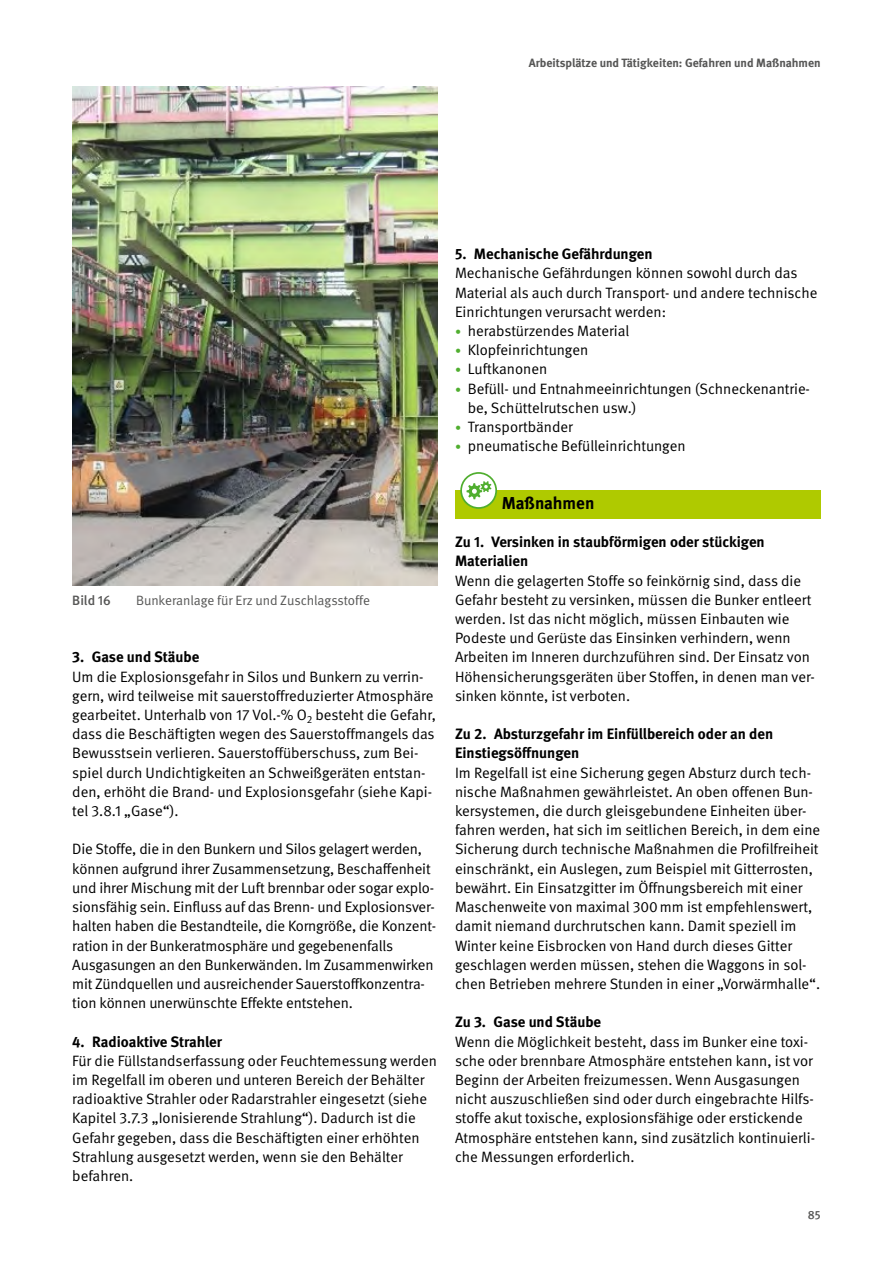
<style>
.page{position:relative;width:893px;height:1263px;background:#fff}
.page>*{position:absolute;margin:0;border:0;box-sizing:border-box;transform-origin:0 0}
.Kasten_Schattierung_STG_Titel{font:700 17.25px "DGUV Meta";color:#000}
.Fließtext_FT{font:15px/19.2px "DGUV Meta";color:#000}
.Fließtext_FT_-10{font:15px/19.2px "DGUV Meta";letter-spacing:-.01em;color:#000}
.Fließtext_FT_o_Abstand{font:700 15px/19.2px "DGUV Meta";color:#000}
.Fließtext_FT_o_Abstand-2{font:15px/19.2px "DGUV Meta";color:#000}
.t1{font:13.5px "DGUV Meta";letter-spacing:-.005em;color:#565655}
.t2{font:500 13.5px "DGUV Meta";color:#565655}
.t3{font:700 12px "DGUV Meta";color:#565655}
.t4{font:500 12px "DGUV Meta";color:#565655}
.s1{font-size:12px;color:#50ae2f}
</style>
<div class="page">
<div style="left:455px;top:490px;width:366px;height:28px;background:#afca00"></div>
<svg style="left:461px;top:473px;width:35px;height:35px"></svg>
<svg style="left:466px;top:481px;width:25px;height:18px"></svg>
<div style="left:460px;top:472px;width:37px;height:37px;border:2px solid #50ae2f;border-radius:50%"></div>
<img style="left:72px;top:86px;width:366px;height:500px">
<p class="t3" style="left:529px;top:56px;width:293px">Arbeitsplätze und Tätigkeiten: Gefahren und Maßnahmen</p>
<p class="t2" style="left:72px;top:592px;width:40px">Bild 16</p>
<p class="t1" style="left:136px;top:592px;width:235px">Bunkeranlage für Erz und Zuschlagsstoffe</p>
<p class="Fließtext_FT_o_Abstand" style="left:72px;top:648px;width:129px">3. Gase und Stäube</p>
<p class="Fließtext_FT" style="left:72px;top:667px;width:365px">Um die Explosionsgefahr in Silos und Bunkern zu verrin&shy;gern, wird teilweise mit sauerstoffreduzierter Atmosphäre gearbeitet. Unterhalb von 17 Vol.-% O<sub>2</sub> besteht die Gefahr, dass die Beschäftigten wegen des Sauerstoffmangels das Bewusstsein verlieren. Sauerstoffüberschuss, zum Bei&shy;spiel durch Undichtigkeiten an Schweißgeräten entstan&shy;den, erhöht die Brand- und Explosionsgefahr (siehe Kapi&shy;tel 3.8.1 „Gase“).</p>
<p class="Fließtext_FT_-10" style="left:72px;top:840px;width:365px">Die Stoffe, die in den Bunkern und Silos gelagert werden, können aufgrund ihrer Zusammensetzung, Beschaffenheit und ihrer Mischung mit der Luft brennbar oder sogar explo&shy;sionsfähig sein. Einfluss auf das Brenn- und Explosionsver&shy;halten haben die Bestandteile, die Korngröße, die Konzent&shy;ration in der Bunkeratmosphäre und gegebenenfalls Ausgasungen an den Bunkerwänden. Im Zusammenwirken mit Zündquellen und ausreichender Sauerstoffkonzentra&shy;tion können unerwünschte Effekte entstehen.</p>
<p class="Fließtext_FT_o_Abstand" style="left:72px;top:1032px;width:151px">4. Radioaktive Strahler</p>
<p class="Fließtext_FT" style="left:72px;top:1051px;width:366px">Für die Füllstandserfassung oder Feuchtemessung werden im Regelfall im oberen und unteren Bereich der Behälter radioaktive Strahler oder Radarstrahler eingesetzt (siehe Kapitel 3.7.3 „Ionisierende Strahlung“). Dadurch ist die Gefahr gegeben, dass die Beschäftigten einer erhöhten Strahlung ausgesetzt werden, wenn sie den Behälter befahren.</p>
<p class="Fließtext_FT_o_Abstand" style="left:455px;top:245px;width:199px">5. Mechanische Gefährdungen</p>
<p class="Fließtext_FT_o_Abstand-2" style="left:455px;top:264px;width:364px">Mechanische Gefährdungen können sowohl durch das<br>Material als auch durch Transport- und andere technische<br>Einrichtungen verursacht werden:</p>
<p class="Fließtext_FT" style="left:455px;top:322px;width:176px"><span class="s1">•</span> herabstürzendes Material</p>
<p class="Fließtext_FT" style="left:455px;top:341px;width:135px"><span class="s1">•</span> Klopfeinrichtungen</p>
<p class="Fließtext_FT" style="left:455px;top:360px;width:94px"><span class="s1">•</span> Luftkanonen</p>
<p class="Fließtext_FT" style="left:468px;top:379px;width:344px;text-indent:-13px"><span class="s1">•</span> Befüll- und Entnahmeeinrichtungen (Schneckenantrie&shy;be, Schüttelrutschen usw.)</p>
<p class="Fließtext_FT" style="left:455px;top:418px;width:119px"><span class="s1">•</span> Transportbänder</p>
<p class="Fließtext_FT" style="left:455px;top:437px;width:232px"><span class="s1">•</span> pneumatische Befülleinrichtungen</p>
<h5 class="Kasten_Schattierung_STG_Titel" style="left:502px;top:493px;width:94px">Maßnahmen</h5>
<p class="Fließtext_FT_o_Abstand" style="left:455px;top:533px;width:311px">Zu 1. Versinken in staubförmigen oder stückigen<br>Materialien</p>
<p class="Fließtext_FT" style="left:455px;top:571px;width:361px">Wenn die gelagerten Stoffe so feinkörnig sind, dass die Gefahr besteht zu versinken, müssen die Bunker entleert werden. Ist das nicht möglich, müssen Einbauten wie Podeste und Gerüste das Einsinken verhindern, wenn Arbeiten im Inneren durchzuführen sind. Der Einsatz von Höhensicherungsgeräten über Stoffen, in denen man ver&shy;sinken könnte, ist verboten.</p>
<p class="Fließtext_FT_o_Abstand" style="left:455px;top:725px;width:320px">Zu 2. Absturzgefahr im Einfüllbereich oder an den<br>Einstiegsöffnungen</p>
<p class="Fließtext_FT" style="left:455px;top:763px;width:367px">Im Regelfall ist eine Sicherung gegen Absturz durch tech&shy;nische Maßnahmen gewährleistet. An oben offenen Bun&shy;kersystemen, die durch gleisgebundene Einheiten über&shy;fahren werden, hat sich im seitlichen Bereich, in dem eine Sicherung durch technische Maßnahmen die Profilfreiheit einschränkt, ein Auslegen, zum Beispiel mit Gitterrosten, bewährt. Ein Einsatzgitter im Öffnungsbereich mit einer Maschenweite von maximal 300mm ist empfehlenswert, damit niemand durchrutschen kann. Damit speziell im Winter keine Eisbrocken von Hand durch dieses Gitter geschlagen werden müssen, stehen die Waggons in sol&shy;chen Betrieben mehrere Stunden in einer „Vorwärmhalle“.</p>
<p class="Fließtext_FT_o_Abstand" style="left:455px;top:1013px;width:148px">Zu 3. Gase und Stäube</p>
<p class="Fließtext_FT" style="left:455px;top:1032px;width:362px">Wenn die Möglichkeit besteht, dass im Bunker eine toxi&shy;sche oder brennbare Atmosphäre entstehen kann, ist vor Beginn der Arbeiten freizumessen. Wenn Ausgasungen nicht auszuschließen sind oder durch eingebrachte Hilfs&shy;stoffe akut toxische, explosionsfähige oder erstickende Atmosphäre entstehen kann, sind zusätzlich kontinuierli&shy;che Messungen erforderlich.</p>
<p class="t4" style="left:808px;top:1208px;width:14px">85</p>
</div>
